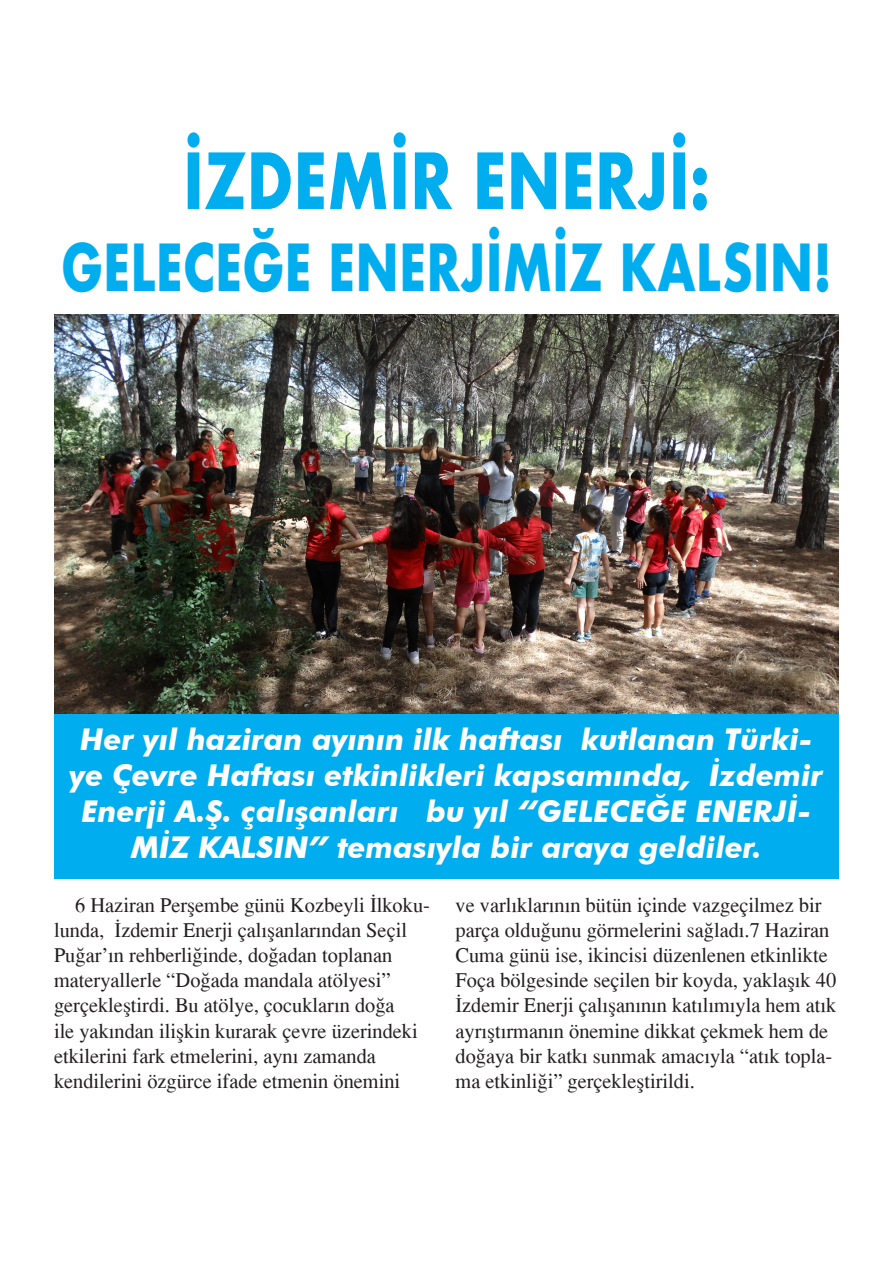
<style>
.page{position:relative;width:893px;height:1263px;background:#fff}
.page>*{position:absolute;margin:0;border:0;box-sizing:border-box;transform-origin:0 0}
.baslik{font:700 75px "Futura";color:#00aeef;scale:.79 1}
.baslik-2{font:700 63px "Futura";color:#00aeef;scale:.76 1}
.t1{font:italic 700 30px/36px "Futura BT";color:#fff;text-align:center}
.duzyazi{font:21px/25.2px "Times Turk";color:#231f20}
</style>
<div class="page">
<div style="left:54px;top:713px;width:785px;height:165px;background:#00aeef"></div>
<img style="left:54px;top:315px;width:785px;height:398px">
<p class="baslik" style="left:183px;top:127px;width:669px">İZDEMİR ENERJİ:</p>
<p class="baslik-2" style="left:61px;top:222px;width:1016px">GELECEĞE ENERJİMİZ KALSIN!</p>
<p class="t1" style="left:70px;top:721px;width:755px">Her yıl haziran ayının ilk haftası kutlanan Türki&shy;ye Çevre Haftası etkinlikleri kapsamında, İzdemir Enerji A.Ş. çalışanları bu yıl “GELECEĞE ENERJİ-MİZ KALSIN” temasıyla bir araya geldiler.</p>
<p class="duzyazi" style="left:54px;top:892px;width:377px;text-indent:21px">6 Haziran Perşembe günü Kozbeyli İlkoku&shy;lunda, İzdemir Enerji çalışanlarından Seçil Puğar’ın rehberliğinde, doğadan toplanan materyallerle “Doğada mandala atölyesi” gerçekleştirdi. Bu atölye, çocukların doğa<br>ile yakından ilişkin kurarak çevre üzerindeki etkilerini fark etmelerini, aynı zamanda kendilerini özgürce ifade etmenin önemini</p>
<p class="duzyazi" style="left:455px;top:892px;width:382px">ve varlıklarının bütün içinde vazgeçilmez bir parça olduğunu görmelerini sağladı.7 Haziran Cuma günü ise, ikincisi düzenlenen etkinlikte Foça bölgesinde seçilen bir koyda, yaklaşık 40<br>İzdemir Enerji çalışanının katılımıyla hem atık ayrıştırmanın önemine dikkat çekmek hem de doğaya bir katkı sunmak amacıyla “atık topla&shy;ma etkinliği” gerçekleştirildi.</p>
</div>
